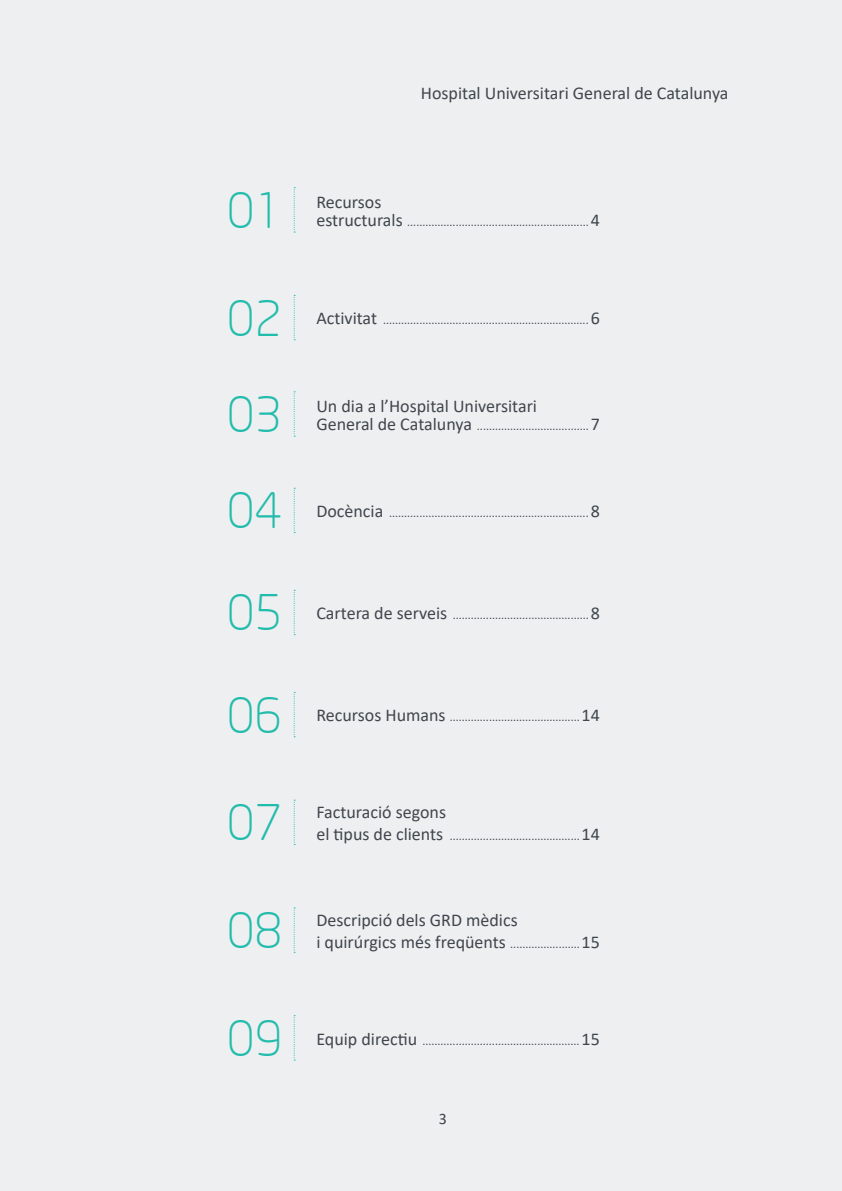
<style>
.page{position:relative;width:842px;height:1191px;background:#eeeff0}
.page>*{position:absolute;margin:0;border:0;box-sizing:border-box;transform-origin:0 0}
.t1{font:300 48px "Neo Sans";color:#22bcac}
.t2{font:18px/22px "Calibri";color:#3f464d}
.t3{font:16px "Calibri";color:#3f464d}
.t4{font:12px "Calibri";color:#3f464d}
.s1{font-size:18px}
.s2{font-size:12px}
</style>
<div class="page">
<hr style="left:0;top:0;width:1px;height:1191px;background:#e4e5e6">
<svg style="left:294px;top:187px;width:1px;height:45px"></svg>
<svg style="left:294px;top:295px;width:1px;height:45px"></svg>
<svg style="left:294px;top:391px;width:1px;height:46px"></svg>
<svg style="left:294px;top:488px;width:1px;height:45px"></svg>
<svg style="left:294px;top:692px;width:1px;height:45px"></svg>
<svg style="left:294px;top:590px;width:1px;height:45px"></svg>
<svg style="left:294px;top:799px;width:1px;height:46px"></svg>
<svg style="left:294px;top:907px;width:1px;height:45px"></svg>
<svg style="left:294px;top:1015px;width:1px;height:45px"></svg>
<h2 class="t2" style="left:421px;top:81px;width:309px">Hospital Universitari General de Catalunya</h2>
<p class="t1" style="left:227px;top:182px;width:57px">01</p>
<p class="t1" style="left:227px;top:289px;width:57px">02</p>
<p class="t1" style="left:227px;top:386px;width:57px">03</p>
<p class="t1" style="left:227px;top:482px;width:57px">04</p>
<p class="t1" style="left:227px;top:584px;width:57px">05</p>
<p class="t1" style="left:227px;top:686px;width:57px">06</p>
<p class="t1" style="left:227px;top:794px;width:57px">07</p>
<p class="t1" style="left:227px;top:902px;width:57px">08</p>
<p class="t1" style="left:227px;top:1009px;width:57px">09</p>
<p class="t2" style="left:316px;top:190px;width:67px">Recursos</p>
<p class="t4" style="left:316px;top:213px;width:285px"><span class="s1">estructurals</span> ............................................................ <span class="s1">4</span></p>
<p class="t4" style="left:316px;top:312px;width:285px"><span class="s1">Activitat</span> .................................................................... <span class="s1">6</span></p>
<p class="t2" style="left:316px;top:394px;width:222px">Un dia a l’Hospital Universitari</p>
<p class="t4" style="left:316px;top:417px;width:285px"><span class="s1">General de Catalunya</span> ..................................... <span class="s1">7</span></p>
<p class="t4" style="left:316px;top:505px;width:285px"><span class="s1">Docència</span> .................................................................. <span class="s1">8</span></p>
<p class="t4" style="left:316px;top:607px;width:285px"><span class="s1">Cartera de serveis</span> ............................................. <span class="s1">8</span></p>
<p class="t4" style="left:316px;top:709px;width:285px"><span class="s1">Recursos Humans</span> ........................................... <span class="s1">14</span></p>
<p class="t2" style="left:316px;top:800px;width:131px">Facturació segons</p>
<p class="t4" style="left:316px;top:827px;width:285px"><span class="s1">el tipus de clients</span> ........................................... <span class="s1">14</span></p>
<p class="t2" style="left:316px;top:908px;width:285px">Descripció dels GRD mèdics<br>i quirúrgics més freqüents <span class="s2">.......................</span>15</p>
<p class="t4" style="left:316px;top:1032px;width:285px"><span class="s1">Equip directiu</span> .................................................... <span class="s1">15</span></p>
<p class="t3" style="left:439px;top:1107px;width:10px">3</p>
</div>
